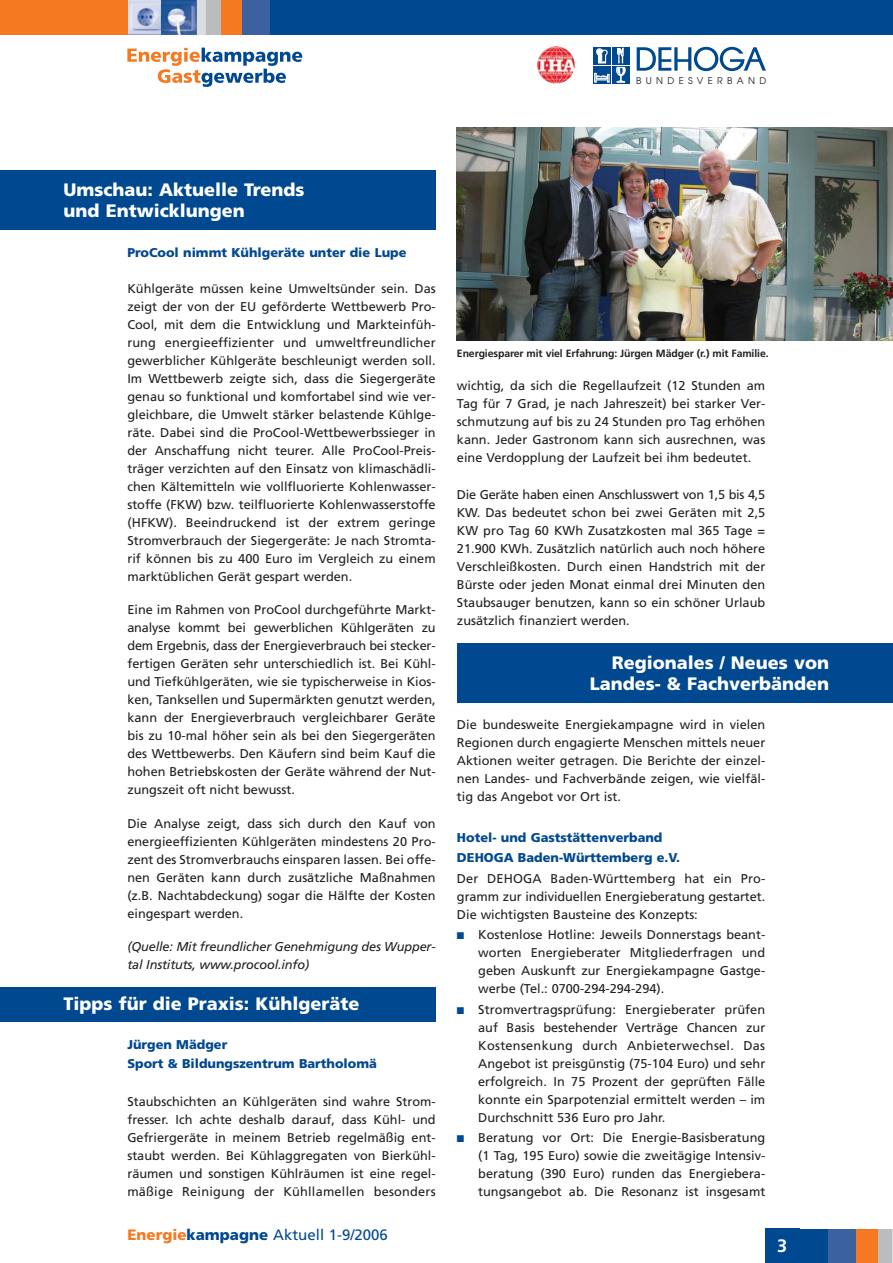
<style>
.page{position:relative;width:893px;height:1263px;background:#fff}
.page>*{position:absolute;margin:0;border:0;box-sizing:border-box;transform-origin:0 0}
.t1{font:900 18px/21px "Frutiger";color:#fff}
.t2{font:700 18px "Frutiger";color:#fff}
.t3{font:15px "Frutiger";color:#004990}
.t4{font:12.75px/18px "Frutiger";color:#231f20;text-align:justify}
.t5{font:900 12.75px/19px "Frutiger";color:#004990}
.t6{font:italic 12.75px/18px "Frutiger";letter-spacing:-.01em;color:#231f20}
.t7{font:700 10.5px "Frutiger";letter-spacing:-.01em;color:#231f20}
.t8{font:9.3px "Avant Garde";letter-spacing:.465em;color:#231f20}
.s1{font-weight:900;color:#f47920}
.s2{font-weight:900}
.s3{color:#004990}
</style>
<div class="page">
<img style="left:457px;top:128px;width:436px;height:212px">
<div style="left:593px;top:47px;width:18px;height:18px;background:#004990"></div>
<div style="left:612px;top:47px;width:17px;height:18px;background:#004990"></div>
<div style="left:593px;top:66px;width:18px;height:18px;background:#004990"></div>
<svg style="left:594px;top:73px;width:16px;height:10px"></svg>
<div style="left:612px;top:66px;width:18px;height:18px;background:#004990"></div>
<svg style="left:596px;top:48px;width:12px;height:16px"></svg>
<svg style="left:616px;top:48px;width:10px;height:35px"></svg>
<svg style="left:637px;top:47px;width:129px;height:24px"></svg>
<img style="left:537px;top:46px;width:38px;height:38px;border-radius:17px">
<img style="left:127px;top:0;width:35px;height:34px">
<img style="left:162px;top:0;width:35px;height:34px">
<div style="left:202px;top:0;width:99px;height:34px;background:#004990"></div>
<div style="left:197px;top:0;width:9px;height:34px;background:#d9dddf"></div>
<div style="left:206px;top:0;width:15px;height:34px;background:#babcbe"></div>
<div style="left:221px;top:0;width:22px;height:34px;background:#f47920"></div>
<div style="left:242px;top:0;width:28px;height:34px;background:#3b61a1"></div>
<svg style="left:127px;top:48px;width:175px;height:39px"></svg>
<div style="left:0;top:0;width:127px;height:34px;background:#f47920"></div>
<div style="left:300px;top:0;width:593px;height:34px;background:#004990"></div>
<div style="left:797px;top:1229px;width:96px;height:34px;background:#004990"></div>
<hr style="left:892px;top:1229px;width:1px;height:34px;background:#d9dddf">
<div style="left:877px;top:1229px;width:15px;height:34px;background:#babcbe"></div>
<div style="left:856px;top:1229px;width:21px;height:34px;background:#f47920"></div>
<div style="left:828px;top:1229px;width:28px;height:34px;background:#3b61a1"></div>
<div style="left:765px;top:1229px;width:34px;height:34px;background:#004990"></div>
<div style="left:0;top:170px;width:436px;height:60px;background:#004990"></div>
<div style="left:0;top:987px;width:436px;height:34px;background:#004990"></div>
<div style="left:457px;top:643px;width:436px;height:60px;background:#004990"></div>
<p class="t8" style="left:636px;top:77px;width:132px">BUNDESVERBAND</p>
<h1 class="t1" style="left:64px;top:180px;width:242px">Umschau: Aktuelle Trends und Entwicklungen</h1>
<p class="t5" style="left:127px;top:244px;width:281px">ProCool nimmt Kühlgeräte unter die Lupe</p>
<p class="t4" style="left:127px;top:281px;width:310px">Kühlgeräte müssen keine Umweltsünder sein. Das zeigt der von der EU geförderte Wettbewerb Pro-Cool, mit dem die Entwicklung und Markteinfüh&shy;rung energieeffizienter und umweltfreundlicher gewerblicher Kühlgeräte beschleunigt werden soll.<br>Im Wettbewerb zeigte sich, dass die Siegergeräte genau so funktional und komfortabel sind wie ver&shy;gleichbare, die Umwelt stärker belastende Kühlge&shy;räte. Dabei sind die ProCool-Wettbewerbssieger in der Anschaffung nicht teurer. Alle ProCool-Preis&shy;träger verzichten auf den Einsatz von klimaschädli&shy;chen Kältemitteln wie vollfluorierte Kohlenwasser&shy;stoffe (FKW) bzw. teilfluorierte Kohlenwasserstoffe (HFKW). Beeindruckend ist der extrem geringe Stromverbrauch der Siegergeräte: Je nach Stromta&shy;rif können bis zu 400 Euro im Vergleich zu einem marktüblichen Gerät gespart werden.</p>
<p class="t4" style="left:127px;top:602px;width:310px">Eine im Rahmen von ProCool durchgeführte Markt&shy;analyse kommt bei gewerblichen Kühlgeräten zu dem Ergebnis, dass der Energieverbrauch bei stecker&shy;fertigen Geräten sehr unterschiedlich ist. Bei Kühl&shy;und Tiefkühlgeräten, wie sie typischerweise in Kios&shy;ken, Tanksellen und Supermärkten genutzt werden, kann der Energieverbrauch vergleichbarer Geräte bis zu 10-mal höher sein als bei den Siegergeräten des Wettbewerbs. Den Käufern sind beim Kauf die hohen Betriebskosten der Geräte während der Nut&shy;zungszeit oft nicht bewusst.</p>
<p class="t4" style="left:127px;top:815px;width:310px">Die Analyse zeigt, dass sich durch den Kauf von energieeffizienten Kühlgeräten mindestens 20 Pro&shy;zent des Stromverbrauchs einsparen lassen. Bei offe&shy;nen Geräten kann durch zusätzliche Maßnahmen (z.B. Nachtabdeckung) sogar die Hälfte der Kosten eingespart werden.</p>
<p class="t6" style="left:127px;top:938px;width:310px">(Quelle: Mit freundlicher Genehmigung des Wupper&shy;tal Instituts, www.procool.info)</p>
<h1 class="t1" style="left:64px;top:995px;width:297px">Tipps für die Praxis: Kühlgeräte</h1>
<p class="t5" style="left:127px;top:1036px;width:251px">Jürgen Mädger<br>Sport &amp; Bildungszentrum Bartholomä</p>
<p class="t4" style="left:127px;top:1094px;width:310px">Staubschichten an Kühlgeräten sind wahre Strom&shy;fresser. Ich achte deshalb darauf, dass Kühl- und Gefriergeräte in meinem Betrieb regelmäßig ent&shy;staubt werden. Bei Kühlaggregaten von Bierkühl&shy;räumen und sonstigen Kühlräumen ist eine regel&shy;mäßige Reinigung der Kühllamellen besonders</p>
<p class="t3" style="left:127px;top:1229px;width:262px"><span class="s1">Energie</span><span class="s2">kampagne</span> Aktuell 1-9/2006</p>
<p class="t7" style="left:457px;top:350px;width:313px">Energiesparer mit viel Erfahrung: Jürgen Mädger (r.) mit Familie.</p>
<p class="t4" style="left:457px;top:377px;width:310px">wichtig, da sich die Regellaufzeit (12 Stunden am Tag für 7 Grad, je nach Jahreszeit) bei starker Ver&shy;schmutzung auf bis zu 24 Stunden pro Tag erhöhen kann. Jeder Gastronom kann sich ausrechnen, was eine Verdopplung der Laufzeit bei ihm bedeutet.</p>
<p class="t4" style="left:457px;top:486px;width:310px">Die Geräte haben einen Anschlusswert von 1,5 bis 4,5<br>KW. Das bedeutet schon bei zwei Geräten mit 2,5<br>KW pro Tag 60 KWh Zusatzkosten mal 365 Tage = 21.900 KWh. Zusätzlich natürlich auch noch höhere Verschleißkosten. Durch einen Handstrich mit der Bürste oder jeden Monat einmal drei Minuten den Staubsauger benutzen, kann so ein schöner Urlaub zusätzlich finanziert werden.</p>
<h1 class="t1" style="left:590px;top:653px;width:241px;text-align:right">Regionales / Neues von<br>Landes- &amp; Fachverbänden</h1>
<p class="t4" style="left:457px;top:717px;width:310px">Die bundesweite Energiekampagne wird in vielen Regionen durch engagierte Menschen mittels neuer Aktionen weiter getragen. Die Berichte der einzel&shy;nen Landes- und Fachverbände zeigen, wie vielfäl&shy;tig das Angebot vor Ort ist.</p>
<p class="t5" style="left:457px;top:828px;width:224px;line-height:20.5px">Hotel- und Gaststättenverband<br>DEHOGA Baden-Württemberg e.V.</p>
<p class="t4" style="left:457px;top:871px;width:310px">Der DEHOGA Baden-Württemberg hat ein Pro&shy;gramm zur individuellen Energieberatung gestartet.<br>Die wichtigsten Bausteine des Konzepts:</p>
<p class="t4" style="left:478px;top:927px;width:289px;text-indent:-21px"><span class="s3">■</span> Kostenlose Hotline: Jeweils Donnerstags beant&shy;worten Energieberater Mitgliederfragen und geben Auskunft zur Energiekampagne Gastge&shy;werbe (Tel.: 0700-294-294-294).</p>
<p class="t4" style="left:478px;top:1002px;width:289px;text-indent:-21px"><span class="s3">■</span> Stromvertragsprüfung: Energieberater prüfen auf Basis bestehender Verträge Chancen zur Kostensenkung durch Anbieterwechsel. Das Angebot ist preisgünstig (75-104 Euro) und sehr erfolgreich. In 75 Prozent der geprüften Fälle konnte ein Sparpotenzial ermittelt werden – im Durchschnitt 536 Euro pro Jahr.</p>
<p class="t4" style="left:478px;top:1130px;width:289px;text-indent:-21px"><span class="s3">■</span> Beratung vor Ort: Die Energie-Basisberatung (1 Tag, 195 Euro) sowie die zweitägige Intensiv&shy;beratung (390 Euro) runden das Energiebera&shy;tungsangebot ab. Die Resonanz ist insgesamt</p>
<h1 class="t2" style="left:777px;top:1239px;width:12px">3</h1>
</div>
